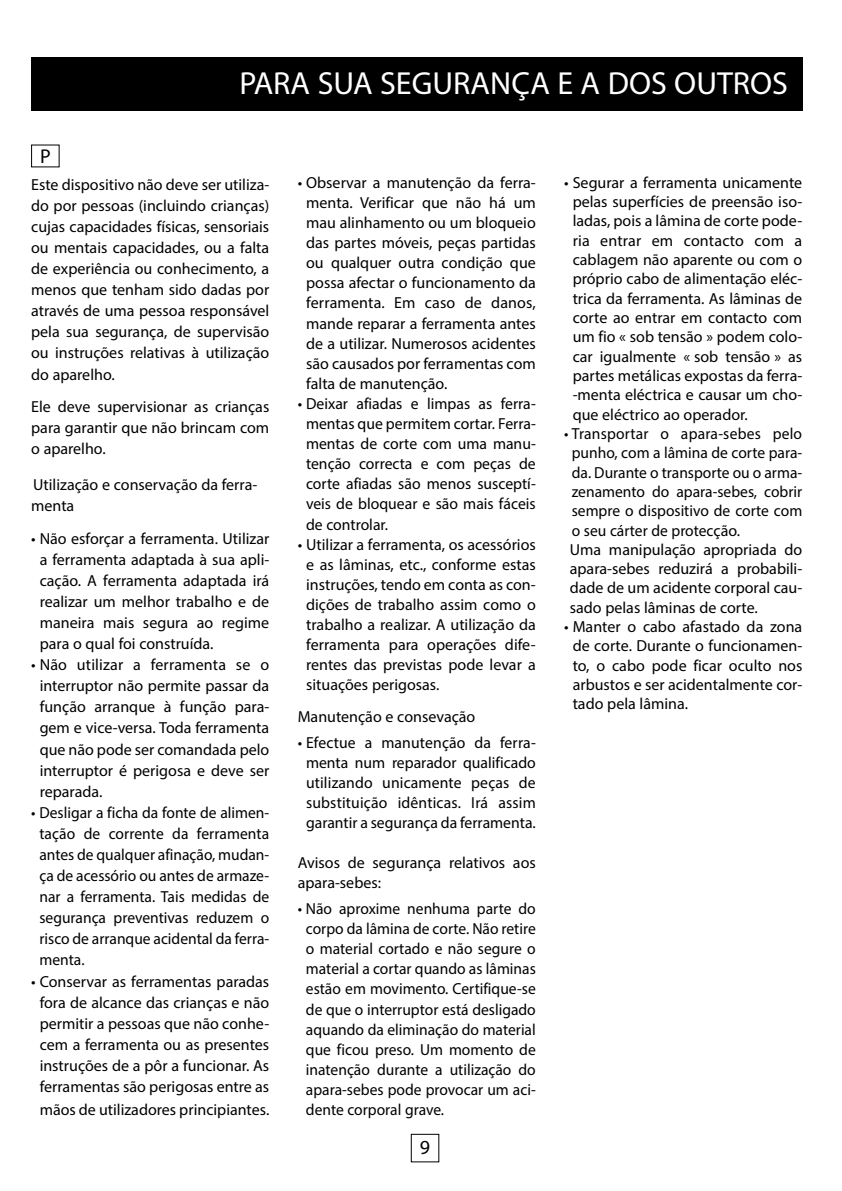
<style>
.page{position:relative;width:842px;height:1191px;background:#fff}
.page>*{position:absolute;margin:0;border:0;box-sizing:border-box;transform-origin:0 0}
.t1{font:32px "Myriad Pro";color:#fff}
.t2{font:20px "Myriad Pro";color:#000}
.t3{font:16px/20px "Myriad Pro";color:#000;text-align:justify}
</style>
<div class="page">
<div style="left:411px;top:1134px;width:28px;height:28px;border:1px solid #000"></div>
<div style="left:31px;top:57px;width:771px;height:54px;background:#000"></div>
<p class="t2" style="left:40px;top:144px;width:12px">P</p>
<h1 class="t1" style="left:239px;top:64px;width:550px">PARA SUA SEGURANÇA E A DOS OUTROS</h1>
<p class="t3" style="left:31px;top:174px;width:240px;line-height:21px">Este dispositivo não deve ser utiliza&shy;do por pessoas (incluindo crianças) cujas capacidades físicas, sensoriais ou mentais capacidades, ou a falta de experiência ou conhecimento, a menos que tenham sido dadas por através de uma pessoa responsável pela sua segurança, de supervisão ou instruções relativas à utilização do aparelho.</p>
<p class="t3" style="left:31px;top:396px;width:240px;line-height:21px">Ele deve supervisionar as crianças para garantir que não brincam com o aparelho.</p>
<p class="t3" style="left:31px;top:474px;width:228px;line-height:21px">Utilização e conservação da ferra&shy;menta</p>
<p class="t3" style="left:40px;top:527px;width:231px;line-height:21px;text-indent:-9px">• Não esforçar a ferramenta. Utilizar a ferramenta adaptada à sua apli&shy;cação. A ferramenta adaptada irá realizar um melhor trabalho e de maneira mais segura ao regime para o qual foi construída.</p>
<p class="t3" style="left:40px;top:654px;width:231px;line-height:21px;text-indent:-9px">• Não utilizar a ferramenta se o interruptor não permite passar da função arranque à função para&shy;gem e vice-versa. Toda ferramenta que não pode ser comandada pelo interruptor é perigosa e deve ser reparada.</p>
<p class="t3" style="left:39px;top:801px;width:231px;line-height:21px;text-indent:-8px">• Desligar a ficha da fonte de alimen&shy;tação de corrente da ferramenta antes de qualquer afinação, mudan&shy;ça de acessório ou antes de armaze&shy;nar a ferramenta. Tais medidas de segurança preventivas reduzem o risco de arranque acidental da ferra&shy;menta.</p>
<p class="t3" style="left:31px;top:970px;width:240px;line-height:21px;text-align:center">• Conservar as ferramentas paradas fora de alcance das crianças e não permitir a pessoas que não conhe&shy;cem a ferramenta ou as presentes instruções de a pôr a funcionar. As ferramentas são perigosas entre as</p>
<p class="t3" style="left:40px;top:1099px;width:231px">mãos de utilizadores principiantes.</p>
<p class="t3" style="left:306px;top:172px;width:231px;text-indent:-9px">• Observar a manutenção da ferra&shy;menta. Verificar que não há um mau alinhamento ou um bloqueio das partes móveis, peças partidas ou qualquer outra condição que possa afectar o funcionamento da ferramenta. Em caso de danos, mande reparar a ferramenta antes de a utilizar. Numerosos acidentes são causados por ferramentas com falta de manutenção.</p>
<p class="t3" style="left:306px;top:393px;width:231px;text-indent:-8px">• Deixar afiadas e limpas as ferra&shy;mentas que permitem cortar. Ferra&shy;mentas de corte com uma manu&shy;tenção correcta e com peças de corte afiadas são menos susceptí&shy;veis de bloquear e são mais fáceis de controlar.</p>
<p class="t3" style="left:306px;top:534px;width:231px;text-indent:-9px">• Utilizar a ferramenta, os acessórios e as lâminas, etc., conforme estas instruções, tendo em conta as con&shy;dições de trabalho assim como o trabalho a realizar. A utilização da ferramenta para operações dife&shy;rentes das previstas pode levar a situações perigosas.</p>
<p class="t3" style="left:298px;top:706px;width:179px">Manutenção e consevação</p>
<p class="t3" style="left:298px;top:732px;width:240px;text-align:center">• Efectue a manutenção da ferra&shy;menta num reparador qualificado utilizando unicamente peças de substituição idênticas. Irá assim garantir a segurança da ferramenta.</p>
<p class="t3" style="left:298px;top:852px;width:240px">Avisos de segurança relativos aos apara-sebes:</p>
<p class="t3" style="left:306px;top:898px;width:231px;text-indent:-8px">• Não aproxime nenhuma parte do corpo da lâmina de corte. Não retire o material cortado e não segure o material a cortar quando as lâminas estão em movimento. Certifique-se de que o interruptor está desligado aquando da eliminação do material que ficou preso. Um momento de inatenção durante a utilização do apara-sebes pode provocar um aci&shy;dente corporal grave.</p>
<p class="t2" style="left:420px;top:1135px;width:12px">9</p>
<p class="t3" style="left:573px;top:172px;width:231px;line-height:19.4px;text-indent:-9px">• Segurar a ferramenta unicamente pelas superfícies de preensão iso&shy;ladas, pois a lâmina de corte pode&shy;ria entrar em contacto com a cablagem não aparente ou com o próprio cabo de alimentação eléc&shy;trica da ferramenta. As lâminas de corte ao entrar em contacto com um fio « sob tensão » podem colo&shy;car igualmente « sob tensão » as partes metálicas expostas da ferra--menta eléctrica e causar um cho&shy;que eléctrico ao operador.</p>
<p class="t3" style="left:570px;top:423px;width:234px;line-height:19.4px;text-align:left;text-indent:-6px">• Transportar o apara-sebes pelo punho, com a lâmina de corte para&shy;da. Durante o transporte ou o arma&shy;zenamento do apara-sebes, cobrir sempre o dispositivo de corte com o seu cárter de protecção.<br>Uma manipulação apropriada do apara-sebes reduzirá a probabili&shy;dade de um acidente corporal cau&shy;sado pelas lâminas de corte.</p>
<p class="t3" style="left:573px;top:617px;width:231px;line-height:19.4px;text-indent:-9px">• Manter o cabo afastado da zona de corte. Durante o funcionamen&shy;to, o cabo pode ficar oculto nos arbustos e ser acidentalmente cor&shy;tado pela lâmina.</p>
</div>
